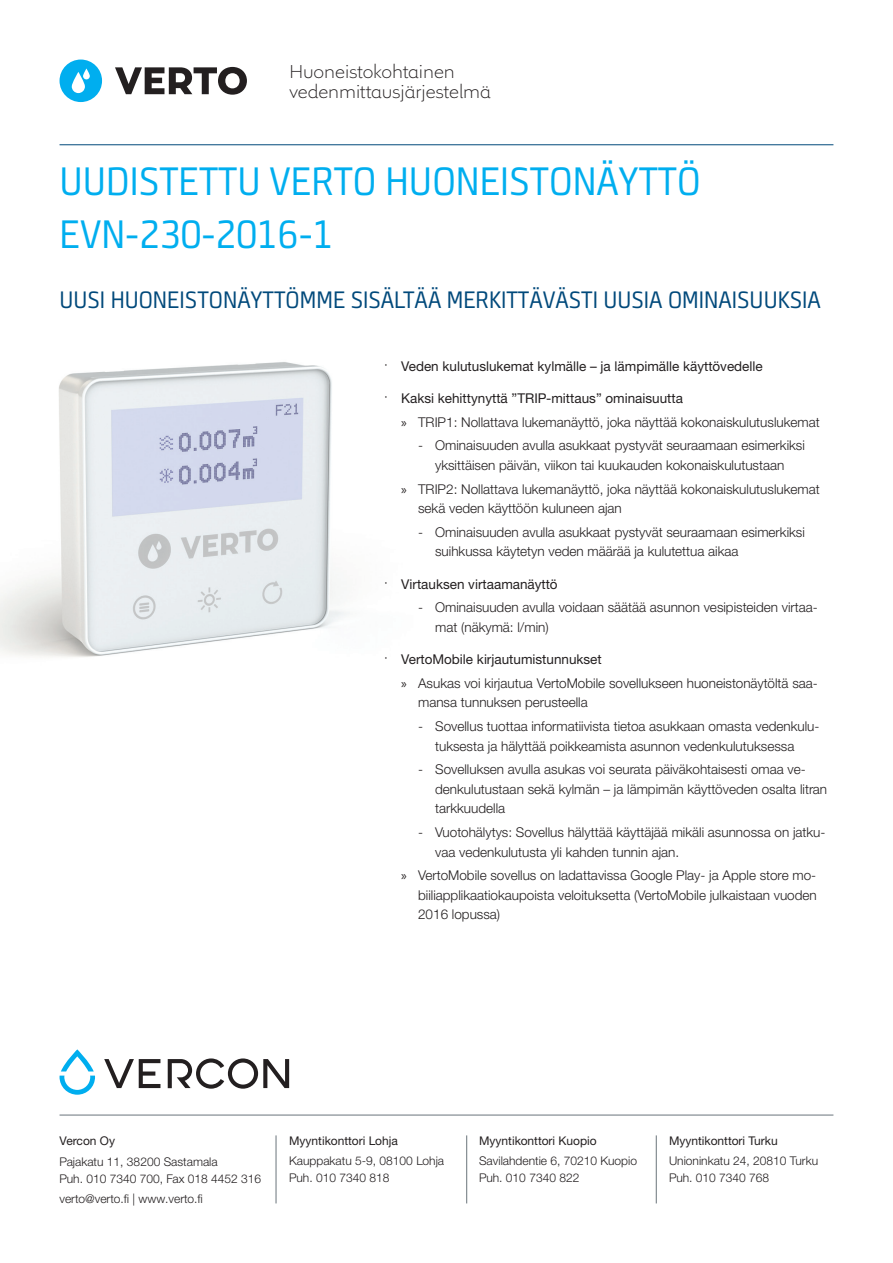
<style>
.page{position:relative;width:893px;height:1263px;background:#fff}
.page>*{position:absolute;margin:0;border:0;box-sizing:border-box;transform-origin:0 0}
.t1{font:300 45px/52.5px "Neuron Angled";color:#00aeef}
.t2{font:300 27px "Neuron Angled";color:#00497b}
.t3{font:300 18px/19.5px "Remo Plus Pro";color:#231f20}
.t4{font:300 13.5px/19.5px "Helvetica Neue LTW1 G";color:#231f20}
.t5{font:13.5px "Helvetica Neue LTW1 G";color:#231f20}
.t6{font:300 12px/16.5px "Helvetica Neue LTW1 G";color:#231f20}
.t7{font:12px "Helvetica Neue LTW1 G";color:#231f20}
.s1{font-weight:300}
.s2{font-weight:400}
.s3{font-family:"Myriad Pro";font-weight:400}
</style>
<div class="page">
<img style="left:0;top:362px;width:349px;height:295px">
<hr style="left:60px;top:144px;width:773px;height:1px;background:#00497b">
<svg style="left:115px;top:67px;width:132px;height:28px"></svg>
<svg style="left:60px;top:60px;width:42px;height:42px"></svg>
<svg style="left:104px;top:1058px;width:185px;height:31px"></svg>
<svg style="left:60px;top:1049px;width:35px;height:46px"></svg>
<hr style="left:60px;top:1115px;width:773px;height:1px;background:#6a747b">
<hr style="left:276px;top:1135px;width:1px;height:68px;background:#6a747b">
<hr style="left:466px;top:1135px;width:1px;height:68px;background:#6a747b">
<hr style="left:656px;top:1135px;width:1px;height:68px;background:#6a747b">
<h3 class="t3" style="left:289px;top:62px;width:203px">Huoneistokohtainen vedenmittausjärjestelmä</h3>
<h1 class="t1" style="left:60px;top:155px;width:643px">UUDISTETTU VERTO HUONEISTONÄYTTÖ<br>EVN-230-2016-1</h1>
<h2 class="t2" style="left:60px;top:285px;width:763px">UUSI HUONEISTONÄYTTÖMME SISÄLTÄÄ MERKITTÄVÄSTI UUSIA OMINAISUUKSIA</h2>
<p class="t5" style="left:384px;top:357px;width:380px"><span class="s1">·</span> Veden kulutuslukemat kylmälle – ja lämpimälle käyttövedelle</p>
<p class="t4" style="left:401px;top:386px;width:420px;line-height:23.7px;text-indent:-17px">· <span class="s2">Kaksi kehittynyttä ”TRIP-mittaus” ominaisuutta<br></span><span class="s3">»</span> TRIP1: Nollattava lukemanäyttö, joka näyttää kokonaiskulutuslukemat</p>
<p class="t4" style="left:418px;top:436px;width:388px;text-align:center">- Ominaisuuden avulla asukkaat pystyvät seuraamaan esimerkiksi yksittäisen päivän, viikon tai kuukauden kokonaiskulutustaan</p>
<p class="t4" style="left:418px;top:479px;width:403px;text-indent:-17px"><span class="s3">»</span> TRIP2: Nollattava lukemanäyttö, joka näyttää kokonaiskulutuslukemat sekä veden käyttöön kuluneen ajan</p>
<p class="t4" style="left:435px;top:522px;width:371px;text-indent:-17px">- Ominaisuuden avulla asukkaat pystyvät seuraamaan esimerkiksi suihkussa käytetyn veden määrää ja kulutettua aikaa</p>
<p class="t5" style="left:384px;top:575px;width:175px"><span class="s1">·</span> Virtauksen virtaamanäyttö</p>
<p class="t4" style="left:435px;top:598px;width:384px;text-indent:-17px">- Ominaisuuden avulla voidaan säätää asunnon vesipisteiden virtaa&shy;mat (näkymä: l/min)</p>
<p class="t4" style="left:401px;top:647px;width:418px;line-height:23.7px;text-indent:-17px">· <span class="s2">VertoMobile kirjautumistunnukset<br></span><span class="s3">»</span> Asukas voi kirjautua VertoMobile sovellukseen huoneistonäytöltä saa-</p>
<p class="t4" style="left:418px;top:693px;width:171px">mansa tunnuksen perusteella</p>
<p class="t4" style="left:435px;top:716px;width:386px;text-indent:-17px">- Sovellus tuottaa informatiivista tietoa asukkaan omasta vedenkulu&shy;tuksesta ja hälyttää poikkeamista asunnon vedenkulutuksessa</p>
<p class="t4" style="left:435px;top:760px;width:394px;text-indent:-17px">- Sovelluksen avulla asukas voi seurata päiväkohtaisesti omaa ve&shy;denkulutustaan sekä kylmän – ja lämpimän käyttöveden osalta litran tarkkuudella</p>
<p class="t4" style="left:435px;top:822px;width:392px;text-indent:-17px">- Vuotohälytys: Sovellus hälyttää käyttäjää mikäli asunnossa on jatku&shy;vaa vedenkulutusta yli kahden tunnin ajan.</p>
<p class="t4" style="left:418px;top:866px;width:400px;text-align:justify;text-indent:-17px"><span class="s3">»</span> VertoMobile sovellus on ladattavissa Google Play- ja Apple store mo&shy;biiliapplikaatiokaupoista veloituksetta (VertoMobile julkaistaan vuoden 2016 lopussa)</p>
<p class="t7" style="left:60px;top:1133px;width:57px">Vercon Oy</p>
<p class="t6" style="left:60px;top:1153px;width:203px">Pajakatu 11, 38200 Sastamala<br>Puh. 010 7340 700, Fax 018 4452 316</p>
<p class="t6" style="left:60px;top:1191px;width:145px">verto@verto.fi | www.verto.fi</p>
<p class="t7" style="left:289px;top:1133px;width:110px">Myyntikonttori Lohja</p>
<p class="t6" style="left:289px;top:1153px;width:156px">Kauppakatu 5-9, 08100 Lohja<br>Puh. 010 7340 818</p>
<p class="t7" style="left:479px;top:1133px;width:119px">Myyntikonttori Kuopio</p>
<p class="t6" style="left:479px;top:1153px;width:159px">Savilahdentie 6, 70210 Kuopio<br>Puh. 010 7340 822</p>
<p class="t7" style="left:669px;top:1133px;width:110px">Myyntikonttori Turku</p>
<p class="t6" style="left:669px;top:1153px;width:151px">Unioninkatu 24, 20810 Turku<br>Puh. 010 7340 768</p>
</div>
